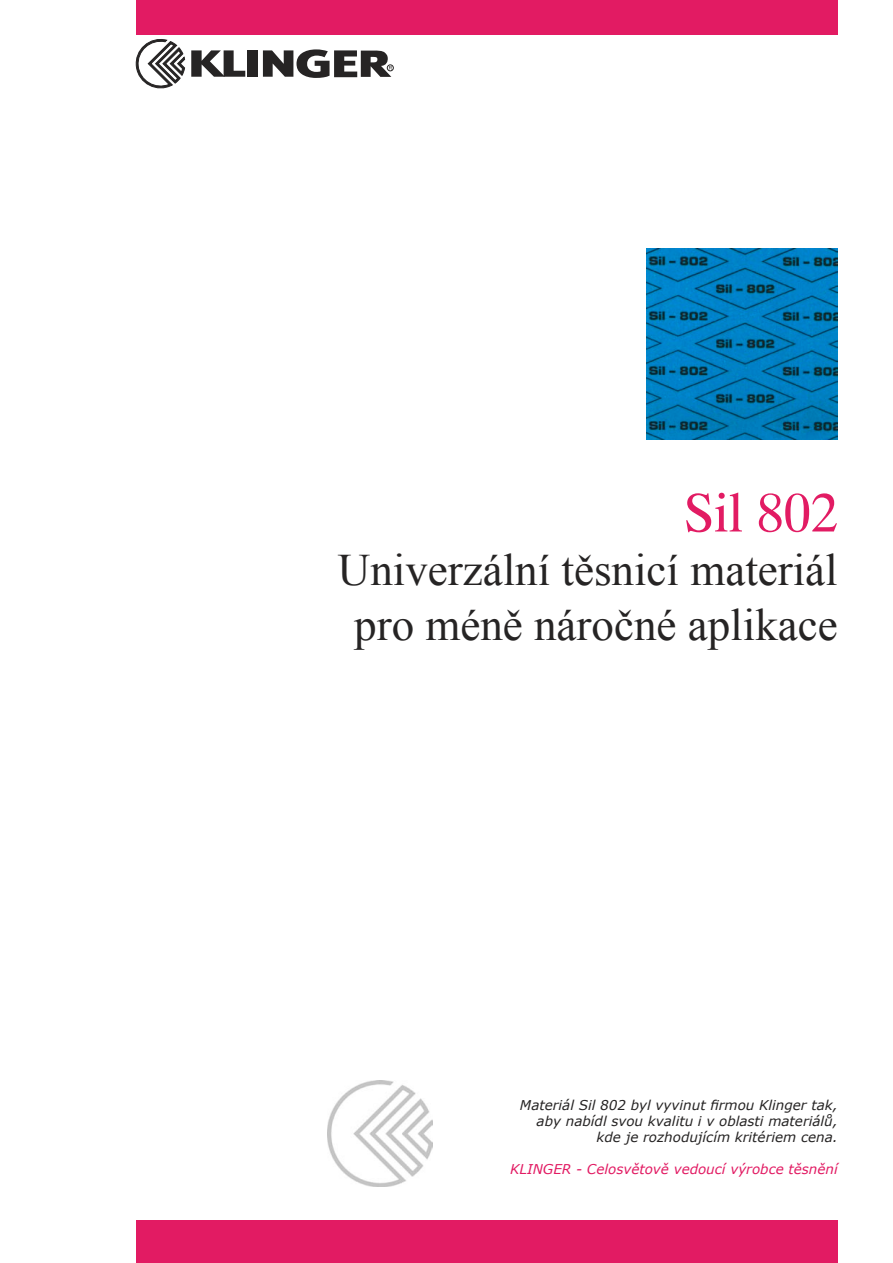
<style>
.page{position:relative;width:893px;height:1263px;background:#fff}
.page>*{position:absolute;margin:0;border:0;box-sizing:border-box;transform-origin:0 0}
.t1{font:54px "Dutch 801 BT";color:#e21b63}
.t2{font:45px/54px "Times New Roman";color:#262424;text-align:center}
.t3{font:italic 13.5px/16.2px "Verdana";color:#262424;text-align:right}
.t4{font:italic 13.5px "Verdana";color:#e21b63}
</style>
<div class="page">
<div style="left:136px;top:0;width:702px;height:34px;background:#e21b63"></div>
<svg style="left:191px;top:50px;width:54px;height:27px"></svg>
<div style="left:248px;top:50px;width:10px;height:27px;background:#262424"></div>
<svg style="left:263px;top:49px;width:129px;height:29px"></svg>
<div style="left:387px;top:65px;width:7px;height:6px;border:1px solid #262424;border-radius:50%"></div>
<svg style="left:135px;top:39px;width:50px;height:50px"></svg>
<div style="left:136px;top:1220px;width:702px;height:43px;background:#e21b63"></div>
<img style="left:646px;top:248px;width:192px;height:191px">
<img style="left:327px;top:1080px;width:106px;height:106px">
<h1 class="t1" style="left:684px;top:479px;width:155px">Sil 802</h1>
<h2 class="t2" style="left:338px;top:543px;width:501px">Univerzální těsnicí materiál pro méně náročné aplikace</h2>
<p class="t3" style="left:520px;top:1096px;width:319px">Materiál Sil 802 byl vyvinut firmou Klinger tak, aby nabídl svou kvalitu i v oblasti materiálů, kde je rozhodujícím kritériem cena.</p>
<p class="t4" style="left:510px;top:1161px;width:329px">KLINGER - Celosvětově vedoucí výrobce těsnění</p>
</div>
